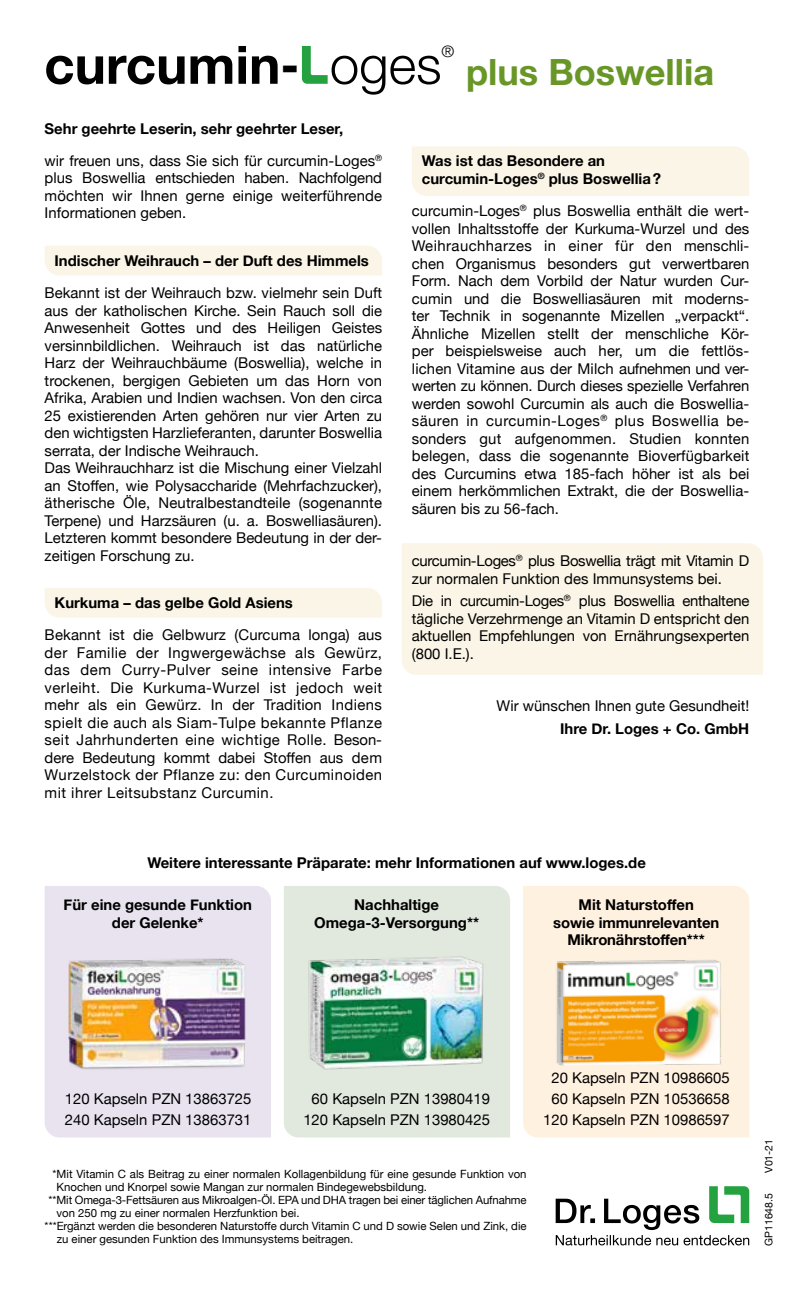
<style>
.page{position:relative;width:794px;height:1290px;background:#fff}
.page>*{position:absolute;margin:0;border:0;box-sizing:border-box;transform-origin:0 0}
.t1{font:700 52.85px "Helvetica Neue";color:#000}
.t2{font:700 36.05px "Helvetica Neue";color:#689728}
.t3{font:300 16.1px "Helvetica Neue";color:#000}
.t4{font:14.88px/17.5px "Helvetica Neue";color:#000;text-align:justify}
.t5{font:700 14.88px/17.5px "Helvetica Neue";color:#000;text-align:center}
.t6{font:14.88px/17.5px "Helvetica Neue";letter-spacing:-.02em;color:#000}
.t7{font:11.38px "Helvetica Neue";color:#000}
.t8{font:10.5px "Helvetica Neue";color:#000}
.s1{font-weight:300}
.s2{font-weight:700}
</style>
<div class="page">
<svg style="left:302px;top:46px;width:26px;height:38px"></svg>
<div style="left:45px;top:588px;width:337px;height:30px;background:#fbf5e7"></div>
<div style="left:412px;top:146px;width:337px;height:50px;background:#fbf5e7"></div>
<div style="left:45px;top:246px;width:337px;height:29px;background:#fbf5e7"></div>
<div style="left:402px;top:543px;width:361px;height:132px;background:#fbf5e7"></div>
<svg style="left:555px;top:1186px;width:194px;height:59px"></svg>
<div style="left:45px;top:886px;width:226px;height:251px;background:#e8e3ef"></div>
<img style="left:68px;top:946px;width:177px;height:137px">
<div style="left:284px;top:886px;width:226px;height:251px;background:#e1e8de"></div>
<div style="left:523px;top:886px;width:226px;height:251px;background:#fff1df"></div>
<img style="left:554px;top:959px;width:167px;height:106px">
<img style="left:284px;top:941px;width:226px;height:166px">
<h1 class="t1" style="left:44px;top:23px;width:399px">curcumin- <span class="s1">oges</span></h1>
<p class="t3" style="left:441px;top:38px;width:14px">®</p>
<h2 class="t2" style="left:466px;top:43px;width:250px">plus Boswellia</h2>
<p class="t4" style="left:45px;top:113px;width:339px;line-height:32.4px"><span class="s2">Sehr geehrte Leserin, sehr geehrter Leser,<br></span>wir freuen uns, dass Sie sich für curcumin-Loges<sup>®</sup></p>
<p class="t4" style="left:45px;top:170px;width:339px">plus Boswellia entschieden haben. Nachfolgend möchten wir Ihnen gerne einige weiterführende Informationen geben.</p>
<p class="t5" style="left:55px;top:252px;width:316px">Indischer Weihrauch – der Duft des Himmels</p>
<p class="t4" style="left:45px;top:285px;width:339px;text-align:left">Bekannt ist der Weihrauch bzw. vielmehr sein Duft aus der katholischen Kirche. Sein Rauch soll die Anwesenheit Gottes und des Heiligen Geistes versinnbildlichen. Weihrauch ist das natürliche Harz der Weihrauchbäume (Boswellia), welche in trockenen, bergigen Gebieten um das Horn von Afrika, Arabien und Indien wachsen. Von den circa 25 existierenden Arten gehören nur vier Arten zu den wichtigsten Harzlieferanten, darunter Boswellia serrata, der Indische Weihrauch.<br>Das Weihrauchharz ist die Mischung einer Vielzahl an Stoffen, wie Polysaccharide (Mehrfachzucker), ätherische Öle, Neutralbestandteile (sogenannte Terpene) und Harzsäuren (u. a. Boswelliasäuren).<br>Letzteren kommt besondere Bedeutung in der der&shy;zeitigen Forschung zu.</p>
<p class="t5" style="left:55px;top:594px;width:240px">Kurkuma – das gelbe Gold Asiens</p>
<p class="t4" style="left:45px;top:627px;width:339px">Bekannt ist die Gelbwurz (Curcuma longa) aus der Familie der Ingwergewächse als Gewürz, das dem Curry-Pulver seine intensive Farbe verleiht. Die Kurkuma-Wurzel ist jedoch weit mehr als ein Gewürz. In der Tradition Indiens spielt die auch als Siam-Tulpe bekannte Pflanze seit Jahrhunderten eine wichtige Rolle. Beson&shy;dere Bedeutung kommt dabei Stoffen aus dem Wurzelstock der Pflanze zu: den Curcuminoiden mit ihrer Leitsubstanz Curcumin.</p>
<p class="t5" style="left:422px;top:152px;width:241px;text-align:left">Was ist das Besondere an curcumin-Loges<sup>®</sup> plus Boswellia?</p>
<p class="t4" style="left:412px;top:203px;width:339px">curcumin-Loges<sup>®</sup> plus Boswellia enthält die wert&shy;vollen Inhaltsstoffe der Kurkuma-Wurzel und des Weihrauchharzes in einer für den menschli&shy;chen Organismus besonders gut verwertbaren Form. Nach dem Vorbild der Natur wurden Cur&shy;cumin und die Boswelliasäuren mit moderns&shy;ter Technik in sogenannte Mizellen „verpackt“.<br>Ähnliche Mizellen stellt der menschliche Kör&shy;per beispielsweise auch her, um die fettlös&shy;lichen Vitamine aus der Milch aufnehmen und ver&shy;werten zu können. Durch dieses spezielle Verfahren werden sowohl Curcumin als auch die Boswellia&shy;säuren in curcumin-Loges<sup>®</sup> plus Boswellia be&shy;sonders gut aufgenommen. Studien konnten belegen, dass die sogenannte Bioverfügbarkeit des Curcumins etwa 185-fach höher ist als bei einem herkömmlichen Extrakt, die der Boswellia&shy;säuren bis zu 56-fach.</p>
<p class="t6" style="left:412px;top:553px;width:339px">curcumin-Loges<sup>®</sup> plus Boswellia trägt mit Vitamin D zur normalen Funktion des Immunsystems bei.</p>
<p class="t4" style="left:412px;top:593px;width:339px">Die in curcumin-Loges<sup>®</sup> plus Boswellia enthaltene tägliche Verzehrmenge an Vitamin D entspricht den aktuellen Empfehlungen von Ernährungsexperten (800 I.E.).</p>
<p class="t4" style="left:496px;top:698px;width:254px">Wir wünschen Ihnen gute Gesundheit!</p>
<p class="t5" style="left:560px;top:720px;width:191px">Ihre Dr. Loges + Co. GmbH</p>
<p class="t5" style="left:147px;top:855px;width:500px">Weitere interessante Präparate: mehr Informationen auf www.loges.de</p>
<p class="t5" style="left:64px;top:896px;width:190px">Für eine gesunde Funktion der Gelenke*</p>
<p class="t5" style="left:553px;top:896px;width:168px">Mit Naturstoffen<br>sowie immunrelevanten<br>Mikronährstoffen***</p>
<p class="t5" style="left:314px;top:896px;width:166px">Nachhaltige<br>Omega-3-Versorgung**</p>
<p class="t4" style="left:65px;top:1089px;width:188px;line-height:21px">120 Kapseln PZN 13863725<br>240 Kapseln PZN 13863731</p>
<p class="t4" style="left:303px;top:1089px;width:188px;line-height:21px;text-align:center">60 Kapseln PZN 13980419<br>120 Kapseln PZN 13980425</p>
<p class="t7" style="left:53px;top:1165px;width:475px">*Mit Vitamin C als Beitrag zu einer normalen Kollagenbildung für eine gesunde Funktion von</p>
<p class="t7" style="left:57px;top:1178px;width:372px">Knochen und Knorpel sowie Mangan zur normalen Bindegewebsbildung.</p>
<p class="t7" style="left:48px;top:1191px;width:479px">**Mit Omega-3-Fettsäuren aus Mikroalgen-Öl. EPA und DHA tragen bei einer täglichen Aufnahme</p>
<p class="t7" style="left:57px;top:1204px;width:244px">von 250 mg zu einer normalen Herzfunktion bei.</p>
<p class="t7" style="left:45px;top:1217px;width:483px">***Ergänzt werden die besonderen Naturstoffe durch Vitamin C und D sowie Selen und Zink, die</p>
<p class="t7" style="left:57px;top:1230px;width:298px">zu einer gesunden Funktion des Immunsystems beitragen.</p>
<p class="t4" style="left:543px;top:1068px;width:188px;line-height:21px;text-align:center">20 Kapseln PZN 10986605<br>60 Kapseln PZN 10536658<br>120 Kapseln PZN 10986597</p>
<p class="t8" style="left:761px;top:1173px;width:35px;rotate:-90deg">V01-21</p>
<p class="t8" style="left:761px;top:1246px;width:54px;rotate:-90deg">GP11648.5</p>
</div>
